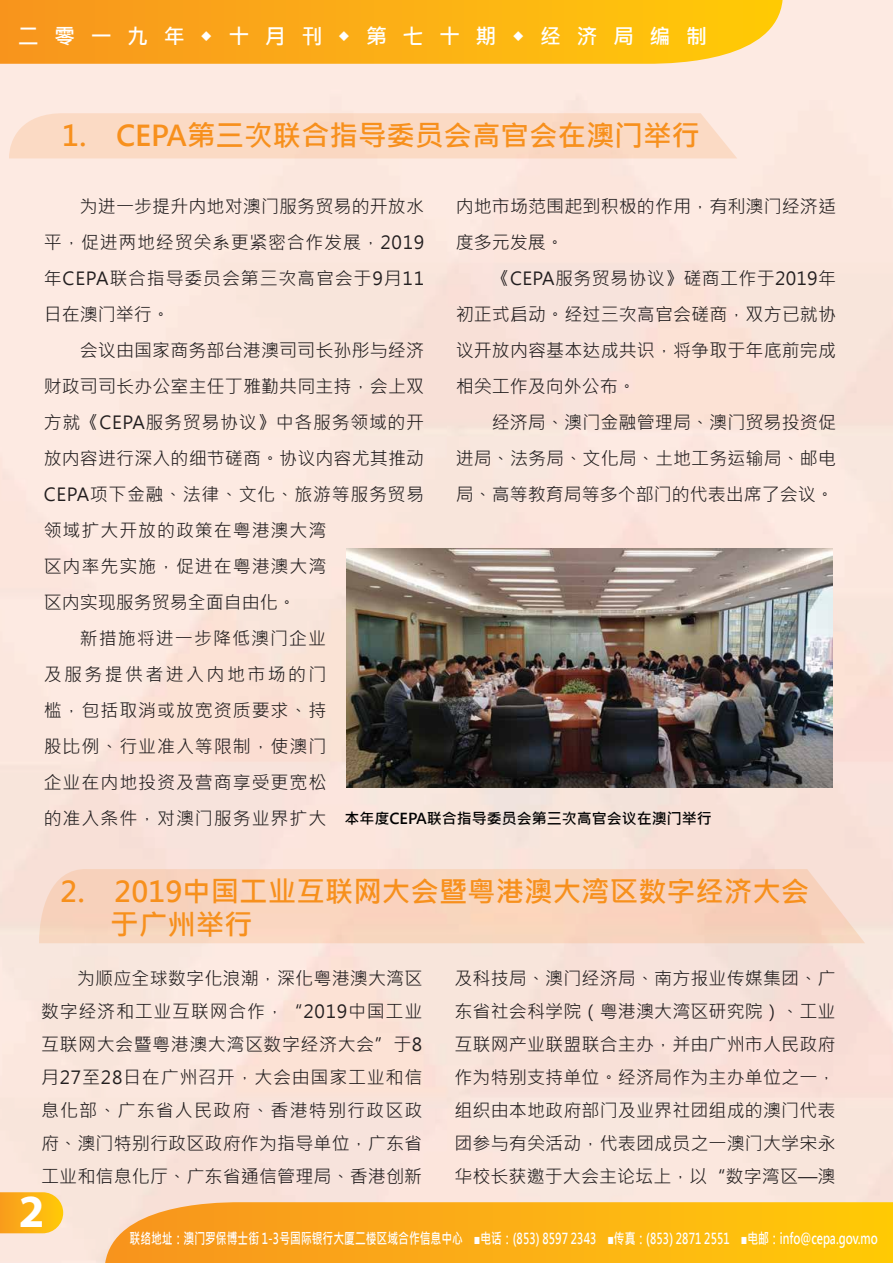
<style>
.page{position:relative;width:893px;height:1263px;background:#fbe5dc}
.page>*{position:absolute;margin:0;border:0;box-sizing:border-box;transform-origin:0 0}
.t1{font:700 46.35px "Myriad Pro";color:#fff}
.t2{font:700 28.5px/33px "Microsoft Jheng Hei";color:#f7901d}
.t3{font:700 21px "Microsoft Jheng Hei";letter-spacing:.74em;color:#fff}
.t4{font:18px/33px "Microsoft Jheng Hei";letter-spacing:.01em;color:#221e1f;text-align:justify}
.t5{font:18px "Microsoft Jheng Hei";letter-spacing:.05em;color:#221e1f}
.t6{font:18px "Microsoft Jheng Hei";letter-spacing:.035em;color:#221e1f}
.t7{font:18px "Microsoft Jheng Hei";letter-spacing:.13em;color:#221e1f}
.t8{font:18px "Microsoft Jheng Hei";letter-spacing:.06em;color:#221e1f}
.t9{font:700 15px "Microsoft Jheng Hei";color:#fff;scale:.72 1}
.t10{font:700 15px "Microsoft Jheng Hei";color:#000}
</style>
<div class="page">
<svg style="left:0;top:0;width:783px;height:64px;background:#fbb01b"></svg>
<svg style="left:105px;top:1202px;width:788px;height:61px;background:#fbb11b"></svg>
<svg style="left:0;top:1192px;width:63px;height:41px;background:#fbb522"></svg>
<img style="left:346px;top:549px;width:486px;height:239px">
<div style="left:39px;top:869px;width:826px;height:74px;background:#f8d4be"></div>
<div style="left:9px;top:113px;width:728px;height:45px;background:#fbdac4"></div>
<p class="t3" style="left:18px;top:23px;width:691px">二零一九年◆十月刊◆第七十期◆经济局编制</p>
<h2 class="t2" style="left:62px;top:119px;width:639px">1. CEPA第三次联合指导委员会高官会在澳门举行</h2>
<p class="t4" style="left:456px;top:188px;width:382px;line-height:36px">内地市场范围起到积极的作用，有利澳门经济适度多元发展。</p>
<p class="t4" style="left:456px;top:260px;width:382px;line-height:36px;text-indent:36px">《CEPA服务贸易协议》磋商工作于2019年初正式启动。经过三次高官会磋商，双方已就协议开放内容基本达成共识，将争取于年底前完成相关工作及向外公布。</p>
<p class="t4" style="left:456px;top:404px;width:382px;line-height:36px;text-indent:36px">经济局、澳门金融管理局、澳门贸易投资促进局、法务局、文化局、土地工务运输局、邮电局、高等教育局等多个部门的代表出席了会议。</p>
<p class="t4" style="left:44px;top:188px;width:382px;line-height:36px;text-indent:36px">为进一步提升内地对澳门服务贸易的开放水平，促进两地经贸关系更紧密合作发展，2019年CEPA联合指导委员会第三次高官会于9月11日在澳门举行。</p>
<p class="t4" style="left:80px;top:334px;width:346px">会议由国家商务部台港澳司司长孙彤与经济</p>
<p class="t4" style="left:44px;top:370px;width:382px">财政司司长办公室主任丁雅勤共同主持，会上双</p>
<p class="t6" style="left:44px;top:411px;width:382px">方就《CEPA服务贸易协议》中各服务领域的开</p>
<p class="t4" style="left:44px;top:442px;width:382px">放内容进行深入的细节磋商。协议内容尤其推动</p>
<p class="t6" style="left:44px;top:483px;width:382px">CEPA项下金融、法律、文化、旅游等服务贸易</p>
<p class="t5" style="left:44px;top:519px;width:284px">领域扩大开放的政策在粤港澳大湾</p>
<p class="t5" style="left:44px;top:555px;width:284px">区内率先实施，促进在粤港澳大湾</p>
<p class="t4" style="left:44px;top:586px;width:254px">区内实现服务贸易全面自由化。</p>
<p class="t8" style="left:80px;top:627px;width:248px">新措施将进一步降低澳门企业</p>
<p class="t7" style="left:44px;top:663px;width:284px">及服务提供者进入内地市场的门</p>
<p class="t5" style="left:44px;top:699px;width:284px">槛，包括取消或放宽资质要求、持</p>
<p class="t5" style="left:44px;top:735px;width:284px">股比例、行业准入等限制，使澳门</p>
<p class="t5" style="left:44px;top:771px;width:284px">企业在内地投资及营商享受更宽松</p>
<p class="t5" style="left:44px;top:807px;width:284px">的准入条件，对澳门服务业界扩大</p>
<p class="t10" style="left:345px;top:809px;width:369px">本年度CEPA联合指导委员会第三次高官会议在澳门举行</p>
<h2 class="t2" style="left:110px;top:875px;width:701px;text-indent:-50px">2. 2019中国工业互联网大会暨粤港澳大湾区数字经济大会于广州举行</h2>
<p class="t4" style="left:41px;top:961px;width:383px;text-indent:36px">为顺应全球数字化浪潮，深化粤港澳大湾区数字经济和工业互联网合作，“2019中国工业互联网大会暨粤港澳大湾区数字经济大会”于8月27至28日在广州召开，大会由国家工业和信息化部、广东省人民政府、香港特别行政区政府、澳门特别行政区政府作为指导单位，广东省工业和信息化厅、广东省通信管理局、香港创新</p>
<p class="t4" style="left:454px;top:961px;width:383px">及科技局、澳门经济局、南方报业传媒集团、广东省社会科学院（粤港澳大湾区研究院）、工业互联网产业联盟联合主办，并由广州市人民政府作为特别支持单位。经济局作为主办单位之一，组织由本地政府部门及业界社团组成的澳门代表团参与有关活动，代表团成员之一澳门大学宋永华校长获邀于大会主论坛上，以“数字湾区—澳</p>
<h1 class="t1" style="left:19px;top:1181px;width:27px">2</h1>
<p class="t9" style="left:130px;top:1229px;width:1041px">联络地址：澳门罗保博士街 1-3号国际银行大厦二楼区域合作信息中心　■电话：(853) 8597 2343　■传真：(853) 2871 2551　■电邮：info@cepa.gov.mo</p>
</div>
